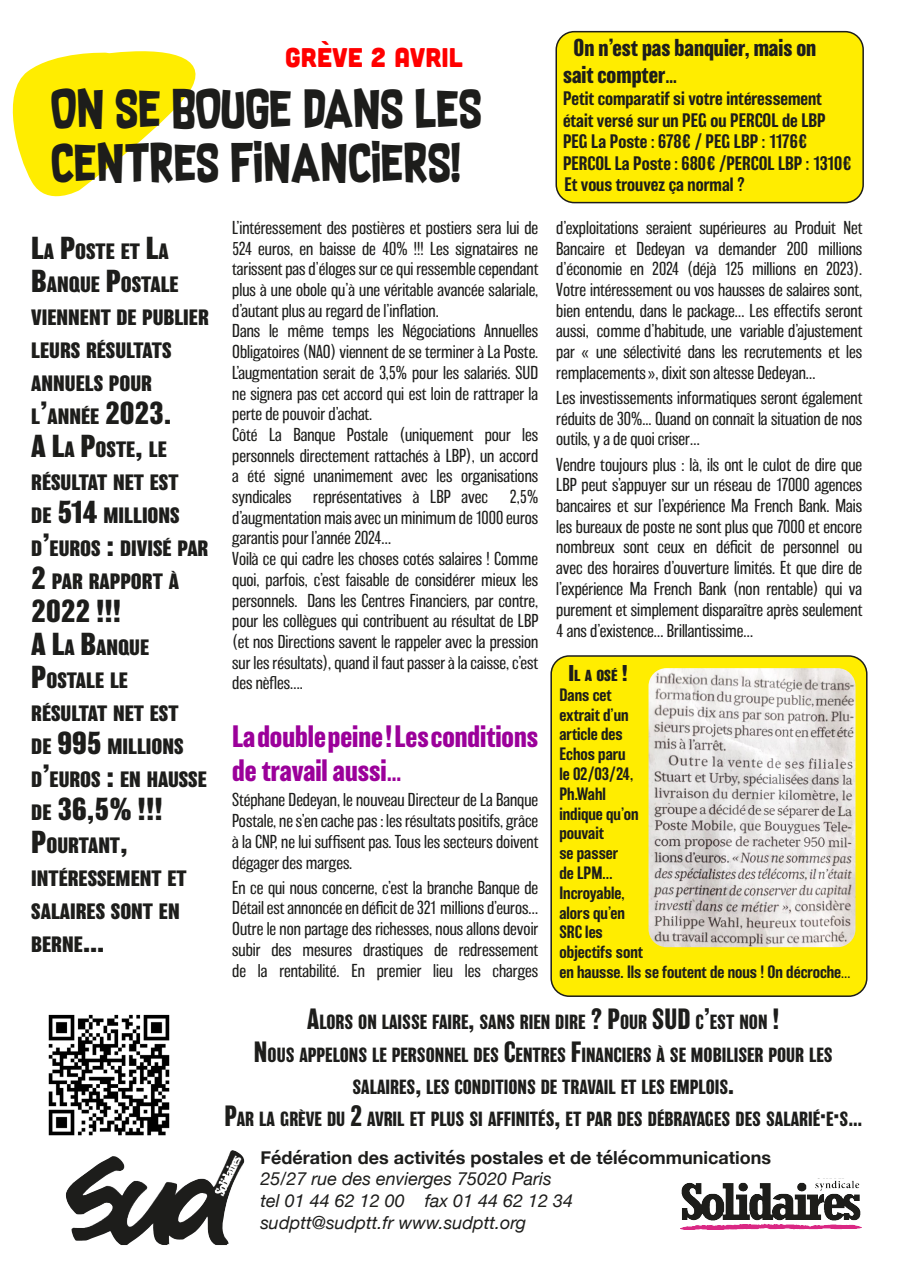
<style>
.page{position:relative;width:910px;height:1280px;background:#fff}
.page>*{position:absolute;margin:0;border:0;box-sizing:border-box;transform-origin:0 0}
.t1{font:45px/54px "Supersonic Rocketship";color:#1d1d1b}
.t2{font:800 29.25px "Balboa";color:#1d1d1b}
.t3{font:700 28.5px/34.2px "Balboa";color:#9b009a}
.t4{font:27px "Cubano";color:#f00}
.t5{font:700 22.5px/27px "Balboa";color:#1d1d1b}
.t6{font:800 20.4px/33px "Balboa";color:#1d1d1b}
.t7{font:700 18.9px/32.4px "Balboa";color:#1d1d1b;text-align:center}
.t8{font:500 18px/21.6px "Balboa";color:#1d1d1b}
.t9{font:italic 18px "Helvetica Neue";color:#1d1d1b}
.t10{font:700 18px "Helvetica Neue";color:#1d1d1b}
.t11{font:200 17.25px/20.7px "Balboa";color:#1d1d1b;text-align:justify}
.t12{font:500 16.5px/19.8px "Balboa";color:#1d1d1b}
.t13{font:800 14.7px "Balboa";color:#1d1d1b}
.s1{font-size:29.25px}
.s2{font-size:20.4px}
.s3{font-size:21px}
.s4{font-weight:200}
.s5{font-size:27px}
</style>
<div class="page">
<div style="left:551px;top:656px;width:316px;height:340px;background:#ffed00;border-radius:18px"></div>
<div style="left:550px;top:655px;width:317px;height:342px;border:2px solid #1d1d1b;border-radius:18px"></div>
<img style="left:65px;top:1150px;width:180px;height:95px">
<img style="left:680px;top:1180px;width:182px;height:50px">
<svg style="left:12px;top:51px;width:184px;height:146px"></svg>
<div style="left:556px;top:32px;width:307px;height:171px;background:#ffed00;border-radius:18px"></div>
<div style="left:555px;top:31px;width:309px;height:172px;border:2px solid #1d1d1b;border-radius:18px"></div>
<svg style="left:648px;top:668px;width:207px;height:279px;background:#d3cfcc"></svg>
<img style="left:48px;top:1014px;width:122px;height:122px">
<p class="t4" style="left:285px;top:41px;width:179px">GRèVE 2 AVRIL</p>
<p class="t1" style="left:51px;top:82px;width:433px">ON SE BOUGE DANS LES<br>CENTRES FINANCIERS!</p>
<p class="t6" style="left:31px;top:235px;width:179px"><span class="s1">L</span>A <span class="s1">P</span>OSTE ET <span class="s1">L</span>A<br><span class="s1">B</span>ANQUE <span class="s1">P</span>OSTALE<br>VIENNENT DE PUBLIER<br>LEURS RÉSULTATS<br>ANNUELS POUR<br>L<span class="s1">’</span>ANNÉE <span class="s1">2023.</span></p>
<p class="t6" style="left:31px;top:433px;width:179px"><span class="s1">A L</span>A <span class="s1">P</span>OSTE<span class="s1">,</span> LE<br>RÉSULTAT NET EST<br>DE <span class="s1">514</span> MILLIONS<br>D<span class="s1">’</span>EUROS <span class="s1">:</span> DIVISÉ PAR<br><span class="s1">2</span> PAR RAPPORT À</p>
<p class="t2" style="left:31px;top:595px;width:92px">2022 !!!</p>
<p class="t6" style="left:31px;top:631px;width:177px"><span class="s1">A L</span>A <span class="s1">B</span>ANQUE<br><span class="s1">P</span>OSTALE LE<br>RÉSULTAT NET EST<br>DE <span class="s1">995</span> MILLIONS<br>D<span class="s1">’</span>EUROS <span class="s1">:</span> EN HAUSSE</p>
<p class="t2" style="left:31px;top:793px;width:133px"><span class="s2">DE</span> 36,5% !!!</p>
<p class="t6" style="left:31px;top:829px;width:157px"><span class="s1">P</span>OURTANT<span class="s1">,<br></span>INTÉRESSEMENT ET<br>SALAIRES SONT EN<br>BERNE<span class="s1">…</span></p>
<p class="t11" style="left:232px;top:217px;width:308px">L’intéressement des postières et postiers sera lui de 524 euros, en baisse de 40% !!! Les signataires ne tarissent pas d’éloges sur ce qui ressemble cependant plus à une obole qu’à une véritable avancée salariale, d’autant plus au regard de l’inflation.</p>
<p class="t11" style="left:232px;top:321px;width:308px">Dans le même temps les Négociations Annuelles Obligatoires (NAO) viennent de se terminer à La Poste.<br>L’augmentation serait de 3,5% pour les salariés. SUD ne signera pas cet accord qui est loin de rattraper la perte de pouvoir d’achat.</p>
<p class="t11" style="left:232px;top:424px;width:308px">Côté La Banque Postale (uniquement pour les personnels directement rattachés à LBP), un accord a été signé unanimement avec les organisations syndicales</p>
<p class="t11" style="left:232px;top:487px;width:308px;text-indent:81px">représentatives à LBP avec 2,5% d’augmentation mais avec un minimum de 1000 euros garantis pour l’année 2024…</p>
<p class="t11" style="left:232px;top:549px;width:308px">Voilà ce qui cadre les choses cotés salaires ! Comme quoi, parfois, c’est faisable de considérer mieux les personnels. Dans les Centres Financiers, par contre, pour les collègues qui contribuent au résultat de LBP (et nos Directions savent le rappeler avec la pression sur les résultats), quand il faut passer à la caisse, c’est des nèfles….</p>
<p class="t3" style="left:232px;top:719px;width:307px">La double peine ! Les conditions de travail aussi…</p>
<p class="t11" style="left:232px;top:790px;width:308px">Stéphane Dedeyan, le nouveau Directeur de La Banque Postale, ne s’en cache pas : les résultats positifs, grâce à la CNP, ne lui suffisent pas. Tous les secteurs doivent dégager des marges.</p>
<p class="t11" style="left:232px;top:877px;width:308px">En ce qui nous concerne, c’est la branche Banque de Détail est annoncée en déficit de 321 millions d’euros… Outre le non partage des richesses, nous allons devoir subir des mesures drastiques de redressement de la rentabilité. En premier lieu les charges</p>
<p class="t5" style="left:563px;top:35px;width:255px;text-indent:10px">On n’est pas banquier, mais on sait compter…</p>
<p class="t8" style="left:563px;top:88px;width:264px">Petit comparatif si votre intéressement était versé sur un PEG ou PERCOL de LBP</p>
<p class="t8" style="left:563px;top:131px;width:246px">PEG La Poste : 678€ / PEG LBP : 1176€</p>
<p class="t8" style="left:563px;top:152px;width:290px">PERCOL La Poste : 680€ /PERCOL LBP : 1310€</p>
<p class="t8" style="left:564px;top:174px;width:182px">Et vous trouvez ça normal ?</p>
<p class="t11" style="left:556px;top:217px;width:308px">d’exploitations seraient supérieures au Produit Net Bancaire et Dedeyan va demander 200 millions d’économie en 2024 (déjà 125 millions en 2023).<br>Votre intéressement ou vos hausses de salaires sont, bien entendu, dans le package… Les effectifs seront aussi, comme d’habitude, une variable d’ajustement par « une sélectivité dans les recrutements et les remplacements », dixit son altesse Dedeyan…</p>
<p class="t11" style="left:556px;top:388px;width:308px">Les investissements informatiques seront également réduits de 30%... Quand on connaît la situation de nos outils, y a de quoi criser…</p>
<p class="t11" style="left:556px;top:454px;width:308px">Vendre toujours plus : là, ils ont le culot de dire que LBP peut s’appuyer sur un réseau de 17000 agences bancaires et sur l’expérience Ma French Bank. Mais les bureaux de poste ne sont plus que 7000 et encore nombreux sont ceux en déficit de personnel ou avec des horaires d’ouverture limités. Et que dire de l’expérience Ma French Bank (non rentable) qui va purement et simplement disparaître après seulement 4 ans d’existence… Brillantissime…</p>
<p class="t13" style="left:568px;top:667px;width:61px"><span class="s3">I</span>L A OSÉ <span class="s3">!</span></p>
<p class="t12" style="left:559px;top:685px;width:293px">Dans cet<br>extrait d’un<br>article des<br>Echos paru<br>le 02/03/24,<br>Ph.Wahl<br>indique qu’on<br>pouvait<br>se passer<br>de LPM…<br>Incroyable,<br>alors qu’en<br>SRC les<br>objectifs sont<br>en hausse. Ils se foutent de nous ! On décroche<span class="s4">…</span></p>
<p class="t7" style="left:307px;top:1006px;width:474px"><span class="s5">A</span>LORS ON LAISSE FAIRE<span class="s5">,</span> SANS RIEN DIRE <span class="s5">? P</span>OUR <span class="s5">SUD</span> C<span class="s5">’</span>EST NON <span class="s5">!</span></p>
<p class="t7" style="left:254px;top:1038px;width:580px"><span class="s5">N</span>OUS APPELONS LE PERSONNEL DES <span class="s5">C</span>ENTRES <span class="s5">F</span>INANCIERS À SE MOBILISER POUR LES<br>SALAIRES<span class="s5">,</span> LES CONDITIONS DE TRAVAIL ET LES EMPLOIS<span class="s5">.</span></p>
<p class="t7" style="left:224px;top:1103px;width:639px"><span class="s5">P</span>AR LA GRÈVE DU <span class="s5">2</span> AVRIL ET PLUS SI AFFINITÉS<span class="s5">,</span> ET PAR DES DÉBRAYAGES DES SALARIÉ<span class="s5">·</span>E<span class="s5">·</span>S<span class="s5">…</span></p>
<p class="t10" style="left:260px;top:1143px;width:512px">Fédération des activités postales et de télécommunications</p>
<p class="t9" style="left:260px;top:1166px;width:293px">25/27 rue des envierges 75020 Paris</p>
<p class="t9" style="left:260px;top:1188px;width:314px">tel 01 44 62 12 00 fax 01 44 62 12 34</p>
<p class="t9" style="left:260px;top:1209px;width:267px">sudptt@sudptt.fr www.sudptt.org</p>
</div>
